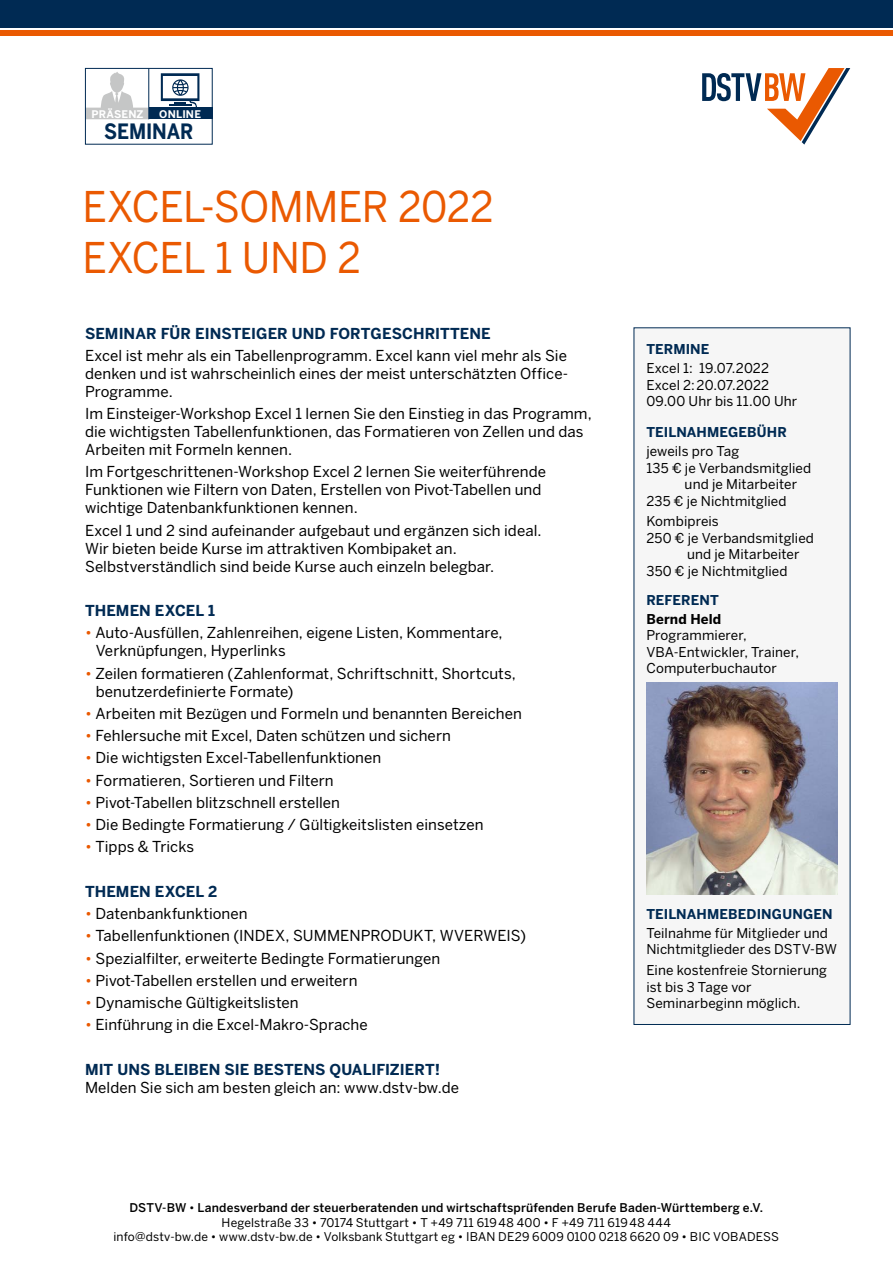
<style>
.page{position:relative;width:893px;height:1263px;background:#fff}
.page>*{position:absolute;margin:0;border:0;box-sizing:border-box;transform-origin:0 0}
.t1{font:42px/50.4px "Benton Sans";letter-spacing:-.015em;color:#ea5901;scale:.95 1}
.t2{font:700 21px "Benton Sans";letter-spacing:-.005em;color:#002a53;scale:.9 1}
.t3{font:15px/18px "Benton Sans";letter-spacing:.005em;color:#000}
.t4{font:700 15px "Benton Sans";letter-spacing:.005em;color:#002a53}
.t5{font:13.5px/16.5px "Benton Sans";letter-spacing:.005em;color:#000}
.t6{font:700 13.5px "Benton Sans";letter-spacing:.01em;color:#002a53}
.t7{font:700 13.5px "Benton Sans";letter-spacing:.01em;color:#000}
.t8{font:12px/14.4px "Benton Sans";letter-spacing:.015em;color:#000;text-align:center}
.t9{font:700 10.5px "Benton Sans";letter-spacing:.015em;color:#fff}
.s1{color:#ea5901}
.s2{font-weight:500}
</style>
<div class="page">
<div style="left:0;top:0;width:893px;height:28px;background:#002a53"></div>
<div style="left:0;top:31px;width:893px;height:5px;background:#ea5901"></div>
<svg style="left:702px;top:68px;width:148px;height:77px"></svg>
<svg style="left:87px;top:72px;width:61px;height:47px"></svg>
<div style="left:149px;top:108px;width:64px;height:11px;background:#002a53"></div>
<hr style="left:148px;top:68px;width:1px;height:51px;background:#002a53">
<svg style="left:161px;top:73px;width:38px;height:34px"></svg>
<div style="left:85px;top:68px;width:128px;height:77px;border:1px solid #002a53"></div>
<div style="left:634px;top:327px;width:216px;height:698px;background:#f6f6f6"></div>
<img style="left:646px;top:682px;width:192px;height:213px">
<p class="t9" style="left:92px;top:108px;width:53px">PRÄSENZ</p>
<p class="t9" style="left:159px;top:108px;width:43px">ONLINE</p>
<h2 class="t2" style="left:104px;top:119px;width:101px">SEMINAR</h2>
<h1 class="t1" style="left:83px;top:181px;width:434px">EXCEL-SOMMER 2022<br>EXCEL 1 UND 2</h1>
<p class="t4" style="left:85px;top:324px;width:407px">SEMINAR FÜR EINSTEIGER UND FORTGESCHRITTENE</p>
<p class="t3" style="left:85px;top:346px;width:484px;text-align:justify">Excel ist mehr als ein Tabellenprogramm. Excel kann viel mehr als Sie denken und ist wahrscheinlich eines der meist unterschätzten Office-Programme.</p>
<p class="t3" style="left:85px;top:404px;width:508px">Im Einsteiger-Workshop Excel 1 lernen Sie den Einstieg in das Programm, die wichtigsten Tabellenfunktionen, das Formatieren von Zellen und das<br>Arbeiten mit Formeln kennen.</p>
<p class="t3" style="left:85px;top:463px;width:463px">Im Fortgeschrittenen-Workshop Excel 2 lernen Sie weiterführende<br>Funktionen wie Filtern von Daten, Erstellen von Pivot-Tabellen und wichtige Datenbankfunktionen kennen.</p>
<p class="t3" style="left:85px;top:521px;width:458px">Excel 1 und 2 sind aufeinander aufgebaut und ergänzen sich ideal.<br>Wir bieten beide Kurse im attraktiven Kombipaket an.<br>Selbstverständlich sind beide Kurse auch einzeln belegbar.</p>
<p class="t4" style="left:85px;top:602px;width:132px">THEMEN EXCEL 1</p>
<p class="t3" style="left:96px;top:624px;width:408px;text-indent:-11px"><span class="s1">•</span> Auto-Ausfüllen, Zahlenreihen, eigene Listen, Kommentare,<br>Verknüpfungen, Hyperlinks</p>
<p class="t3" style="left:96px;top:664px;width:422px;text-indent:-11px"><span class="s1">•</span> Zeilen formatieren (Zahlenformat, Schriftschnitt, Shortcuts, benutzerdefinierte Formate)</p>
<p class="t3" style="left:85px;top:704px;width:438px"><span class="s1">•</span> Arbeiten mit Bezügen und Formeln und benannten Bereichen</p>
<p class="t3" style="left:85px;top:726px;width:367px"><span class="s1">•</span> Fehlersuche mit Excel, Daten schützen und sichern</p>
<p class="t3" style="left:85px;top:749px;width:298px"><span class="s1">•</span> Die wichtigsten Excel-Tabellenfunktionen</p>
<p class="t3" style="left:85px;top:771px;width:250px"><span class="s1">•</span> Formatieren, Sortieren und Filtern</p>
<p class="t3" style="left:85px;top:793px;width:257px"><span class="s1">•</span> Pivot-Tabellen blitzschnell erstellen</p>
<p class="t3" style="left:85px;top:815px;width:400px"><span class="s1">•</span> Die Bedingte Formatierung / Gültigkeitslisten einsetzen</p>
<p class="t3" style="left:85px;top:838px;width:111px"><span class="s1">•</span> Tipps &amp; Tricks</p>
<p class="t4" style="left:85px;top:882px;width:134px">THEMEN EXCEL 2</p>
<p class="t3" style="left:85px;top:904px;width:164px"><span class="s1">•</span> Datenbankfunktionen</p>
<p class="t3" style="left:85px;top:927px;width:442px"><span class="s1">•</span> Tabellenfunktionen (INDEX, SUMMENPRODUKT, WVERWEIS)</p>
<p class="t3" style="left:85px;top:949px;width:357px"><span class="s1">•</span> Spezialfilter, erweiterte Bedingte Formatierungen</p>
<p class="t3" style="left:85px;top:971px;width:274px"><span class="s1">•</span> Pivot-Tabellen erstellen und erweitern</p>
<p class="t3" style="left:85px;top:993px;width:215px"><span class="s1">•</span> Dynamische Gültigkeitslisten</p>
<p class="t3" style="left:85px;top:1016px;width:284px"><span class="s1">•</span> Einführung in die Excel-Makro-Sprache</p>
<p class="t4" style="left:85px;top:1060px;width:357px">MIT UNS BLEIBEN SIE BESTENS QUALIFIZIERT!</p>
<p class="t3" style="left:85px;top:1078px;width:375px">Melden Sie sich am besten gleich an: www.dstv-bw.de</p>
<p class="t6" style="left:646px;top:341px;width:65px">TERMINE</p>
<p class="t5" style="left:646px;top:360px;width:152px">Excel 1: 19.07.2022<br>Excel 2:20.07.2022<br>09.00 Uhr bis 11.00 Uhr</p>
<p class="t6" style="left:646px;top:424px;width:142px">TEILNAHMEGEBÜHR</p>
<p class="t5" style="left:646px;top:443px;width:94px">jeweils pro Tag</p>
<p class="t5" style="left:646px;top:459px;width:166px">135 € je Verbandsmitglied</p>
<p class="t5" style="left:685px;top:476px;width:114px">und je Mitarbeiter</p>
<p class="t5" style="left:646px;top:492px;width:142px">235 € je Nichtmitglied</p>
<p class="t5" style="left:646px;top:513px;width:74px">Kombipreis</p>
<p class="t5" style="left:646px;top:529px;width:169px">250 € je Verbandsmitglied</p>
<p class="t5" style="left:687px;top:546px;width:114px">und je Mitarbeiter</p>
<p class="t5" style="left:646px;top:562px;width:143px">350 € je Nichtmitglied</p>
<p class="t6" style="left:646px;top:592px;width:74px">REFERENT</p>
<p class="t7" style="left:646px;top:611px;width:77px">Bernd Held</p>
<p class="t5" style="left:646px;top:627px;width:154px">Programmierer,<br>VBA-Entwickler, Trainer,<br>Computerbuchautor</p>
<p class="t6" style="left:646px;top:906px;width:188px">TEILNAHMEBEDINGUNGEN</p>
<p class="t5" style="left:646px;top:924px;width:192px">Teilnahme für Mitglieder und<br>Nichtmitglieder des DSTV-BW</p>
<p class="t5" style="left:646px;top:962px;width:182px">Eine kostenfreie Stornierung ist bis 3 Tage vor<br>Seminarbeginn möglich.</p>
<p class="t8" style="left:113px;top:1200px;width:667px"><span class="s2">DSTV-BW</span> • <span class="s2">Landesverband der steuerberatenden und wirtschaftsprüfenden Berufe Baden-Württemberg e.V.<br></span>Hegelstraße 33 • 70174 Stuttgart • T +49 711 61948 400 • F +49 711 61948 444<br>info@dstv-bw.de • www.dstv-bw.de • Volksbank Stuttgart eg • IBAN DE29 6009 0100 0218 6620 09 • BIC VOBADESS</p>
</div>
